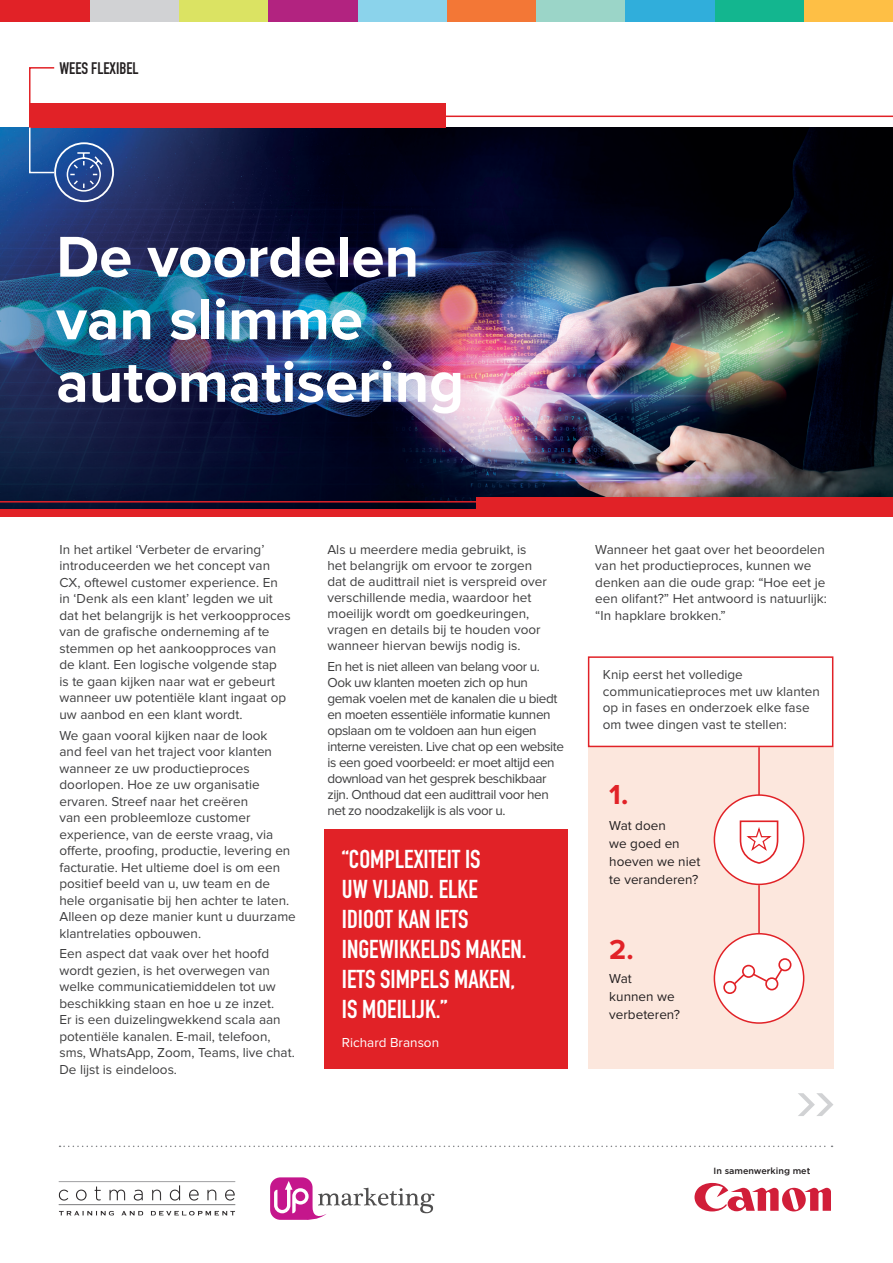
<style>
.page{position:relative;width:893px;height:1263px;background:#fff}
.page>*{position:absolute;margin:0;border:0;box-sizing:border-box;transform-origin:0 0}
.t1{font:700 59.7px/62.6px "Proxima Nova";color:#fff}
.t2{font:700 28.5px "Proxima Nova";color:#e12227}
.t3{font:700 25.5px/30px "DIN Condensed";color:#fff}
.t4{font:700 16.5px "DIN Condensed";color:#231f20}
.t5{font:13.5px/16.5px "Proxima Nova";color:#3e3e3f}
.t6{font:13.5px/16px "Proxima Nova";letter-spacing:-.03em;color:#3e3e3f}
.t7{font:13.5px/18px "Proxima Nova";color:#231f20}
.t8{font:13.5px "Proxima Nova";color:#fff}
.t9{font:500 9px "Gotham";color:#231f20}
</style>
<div class="page">
<img style="left:0;top:128px;width:893px;height:382px">
<div style="left:54px;top:142px;width:60px;height:60px;border:2px solid #fff;border-radius:50%"></div>
<div style="left:29px;top:104px;width:417px;height:24px;background:#e12227"></div>
<div style="left:476px;top:498px;width:417px;height:19px;background:#e12227"></div>
<div style="left:0;top:510px;width:476px;height:7px;background:#e12227"></div>
<hr style="left:0;top:501px;width:485px;height:1px;background:#e12227">
<hr style="left:438px;top:116px;width:455px;height:1px;background:#e12227">
<div style="left:804px;top:0;width:89px;height:21px;background:#febf45"></div>
<div style="left:714px;top:0;width:90px;height:21px;background:#13b68f"></div>
<div style="left:625px;top:0;width:89px;height:21px;background:#30aedb"></div>
<div style="left:536px;top:0;width:89px;height:21px;background:#9bd5c8"></div>
<div style="left:446px;top:0;width:90px;height:21px;background:#f37736"></div>
<div style="left:357px;top:0;width:89px;height:21px;background:#8bd3eb"></div>
<div style="left:268px;top:0;width:89px;height:21px;background:#b22380"></div>
<div style="left:179px;top:0;width:89px;height:21px;background:#dbe363"></div>
<div style="left:89px;top:0;width:90px;height:21px;background:#d1d2d4"></div>
<div style="left:0;top:0;width:89px;height:21px;background:#e12227"></div>
<img style="left:58px;top:1181px;width:178px;height:35px">
<svg style="left:270px;top:1177px;width:164px;height:43px"></svg>
<div style="left:296px;top:1191px;width:9px;height:10px;background:#c5168c;border-radius:50%"></div>
<svg style="left:60px;top:1145px;width:772px;height:2px"></svg>
<svg style="left:694px;top:1183px;width:137px;height:28px"></svg>
<div style="left:324px;top:829px;width:243px;height:239px;background:#e12227"></div>
<div style="left:588px;top:747px;width:245px;height:321px;background:#fce7dd"></div>
<svg style="left:66px;top:151px;width:38px;height:41px;background:#4262a1"></svg>
<div style="left:714px;top:795px;width:90px;height:89px;background:#fff;border-radius:50%"></div>
<div style="left:714px;top:794px;width:90px;height:91px;border:2px solid #e12227;border-radius:50%"></div>
<div style="left:714px;top:934px;width:90px;height:89px;background:#fff;border-radius:50%"></div>
<div style="left:714px;top:933px;width:90px;height:91px;border:2px solid #e12227;border-radius:50%"></div>
<div style="left:588px;top:656px;width:245px;height:91px;border:2px solid #e12227"></div>
<hr style="left:758px;top:885px;width:2px;height:48px;background:#e12227">
<hr style="left:758px;top:747px;width:2px;height:48px;background:#e12227">
<svg style="left:739px;top:820px;width:40px;height:44px"></svg>
<div style="left:723px;top:981px;width:13px;height:13px;border:2px solid #e12227;border-radius:50%"></div>
<div style="left:742px;top:965px;width:13px;height:13px;border:2px solid #e12227;border-radius:50%"></div>
<div style="left:765px;top:977px;width:13px;height:13px;border:2px solid #e12227;border-radius:50%"></div>
<div style="left:778px;top:958px;width:13px;height:13px;border:2px solid #e12227;border-radius:50%"></div>
<svg style="left:732px;top:967px;width:52px;height:19px"></svg>
<svg style="left:798px;top:1093px;width:35px;height:23px"></svg>
<svg style="left:28px;top:67px;width:28px;height:107px"></svg>
<p class="t4" style="left:60px;top:57px;width:81px">WEES FLEXIBEL</p>
<p class="t1" style="left:56px;top:228px;width:409px">De voordelen van slimme automatisering</p>
<p class="t5" style="left:60px;top:542px;width:233px">In het artikel ‘Verbeter de ervaring’ introduceerden we het concept van CX, oftewel customer experience. En in ‘Denk als een klant’ legden we uit dat het belangrijk is het verkoopproces van de grafische onderneming af te stemmen op het aankoopproces van de klant. Een logische volgende stap<br>is te gaan kijken naar wat er gebeurt wanneer uw potentiële klant ingaat op uw aanbod en een klant wordt.</p>
<p class="t5" style="left:60px;top:727px;width:238px">We gaan vooral kijken naar de look<br>and feel van het traject voor klanten wanneer ze uw productieproces doorlopen. Hoe ze uw organisatie ervaren. Streef naar het creëren<br>van een probleemloze customer experience, van de eerste vraag, via offerte, proofing, productie, levering en facturatie. Het ultieme doel is om een positief beeld van u, uw team en de hele organisatie bij hen achter te laten.<br>Alleen op deze manier kunt u duurzame klantrelaties opbouwen.</p>
<p class="t5" style="left:60px;top:946px;width:237px">Een aspect dat vaak over het hoofd wordt gezien, is het overwegen van welke communicatiemiddelen tot uw beschikking staan en hoe u ze inzet.<br>Er is een duizelingwekkend scala aan potentiële kanalen. E-mail, telefoon, sms, WhatsApp, Zoom, Teams, live chat.<br>De lijst is eindeloos.</p>
<p class="t5" style="left:327px;top:542px;width:221px;line-height:16px">Als u meerdere media gebruikt, is het belangrijk om ervoor te zorgen dat de audittrail niet is verspreid over verschillende media, waardoor het moeilijk wordt om goedkeuringen, vragen en details bij te houden voor wanneer hiervan bewijs nodig is.</p>
<p class="t6" style="left:327px;top:659px;width:238px">En het is niet alleen van belang voor u.<br>Ook uw klanten moeten zich op hun gemak voelen met de kanalen die u biedt en moeten essentiële informatie kunnen opslaan om te voldoen aan hun eigen interne vereisten. Live chat op een website is een goed voorbeeld: er moet altijd een download van het gesprek beschikbaar zijn. Onthoud dat een audittrail voor hen net zo noodzakelijk is als voor u.</p>
<p class="t3" style="left:342px;top:844px;width:186px">“COMPLEXITEIT IS<br>UW VIJAND. ELKE<br>IDIOOT KAN IETS<br>INGEWIKKELDS MAKEN.<br>IETS SIMPELS MAKEN,<br>IS MOEILIJK.”</p>
<p class="t8" style="left:342px;top:1036px;width:99px">Richard Branson</p>
<p class="t5" style="left:595px;top:542px;width:233px">Wanneer het gaat over het beoordelen van het productieproces, kunnen we denken aan die oude grap: “Hoe eet je een olifant?” Het antwoord is natuurlijk: “In hapklare brokken.”</p>
<p class="t5" style="left:603px;top:667px;width:218px">Knip eerst het volledige communicatieproces met uw klanten op in fases en onderzoek elke fase om twee dingen vast te stellen:</p>
<p class="t2" style="left:609px;top:781px;width:21px">1.</p>
<p class="t7" style="left:609px;top:817px;width:93px">Wat doen<br>we goed en hoeven we niet te veranderen?</p>
<p class="t2" style="left:609px;top:937px;width:26px">2.</p>
<p class="t7" style="left:609px;top:970px;width:72px">Wat<br>kunnen we verbeteren?</p>
<p class="t9" style="left:714px;top:1164px;width:98px">In samenwerking met</p>
</div>
